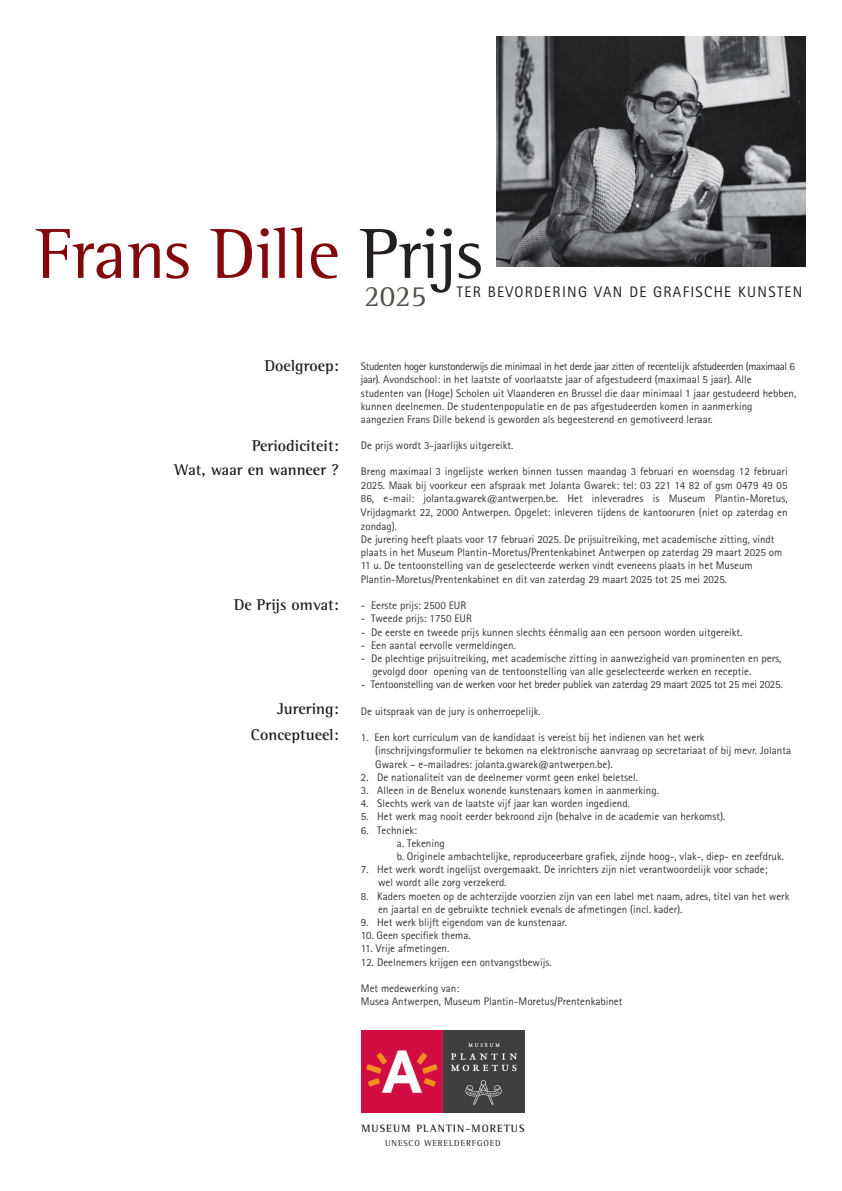
<style>
.page{position:relative;width:842px;height:1191px;background:#fff}
.page>*{position:absolute;margin:0;border:0;box-sizing:border-box;transform-origin:0 0}
.t1{font:72.5px "Rotis Semi Serif";color:#82080b}
.t2{font:30.1px "Rotis Semi Serif";color:#545049}
.t3{font:700 16px/24px "Rotis Semi Serif";color:#231f20;text-align:right}
.t4{font:15.3px "Rotis Sans Serif";letter-spacing:.085em;color:#231f20}
.t5{font:11px/13.2px "Rotis Sans Serif";color:#373535}
.t6{font:11px "Rotis Sans Serif";letter-spacing:-.02em;color:#373535}
.t7{font:700 10.9px "Rotis Semi Serif";letter-spacing:.1em;color:#231f20}
.t8{font:8.7px "Rotis Semi Serif";letter-spacing:.1em;color:#231f20}
.s1{color:#231f20}
</style>
<div class="page">
<img style="left:361px;top:1031px;width:164px;height:81px">
<img style="left:496px;top:36px;width:310px;height:230px">
<h1 class="t1" style="left:36px;top:211px;width:448px">Frans Dille <span class="s1">Prijs</span></h1>
<h3 class="t4" style="left:457px;top:283px;width:347px">TER BEVORDERING VAN DE GRAFISCHE KUNSTEN</h3>
<h2 class="t2" style="left:364px;top:278px;width:63px">2025</h2>
<h3 class="t3" style="left:265px;top:353px;width:75px">Doelgroep:</h3>
<h3 class="t3" style="left:174px;top:433px;width:166px">Periodiciteit:<br>Wat, waar en wanneer ?</h3>
<h3 class="t3" style="left:234px;top:592px;width:106px">De Prijs omvat:</h3>
<h3 class="t3" style="left:251px;top:695px;width:89px;line-height:26.4px">Jurering:<br>Conceptueel:</h3>
<p class="t5" style="left:361px;top:359px;width:437px">Studenten hoger kunstonderwijs die minimaal in het derde jaar zitten of recentelijk afstudeerden (maximaal 6 jaar). Avondschool: in het laatste of voorlaatste jaar of afgestudeerd (maximaal 5 jaar). Alle studenten van (Hoge) Scholen uit Vlaanderen en Brussel die daar minimaal 1 jaar gestudeerd hebben, kunnen deelnemen. De studentenpopulatie en de pas afgestudeerden komen in aanmerking aangezien Frans Dille bekend is geworden als begeesterend en gemotiveerd leraar.</p>
<p class="t5" style="left:361px;top:438px;width:154px">De prijs wordt 3-jaarlijks uitgereikt.</p>
<p class="t5" style="left:361px;top:465px;width:428px">Breng maximaal 3 ingelijste werken binnen tussen maandag 3 februari en woensdag 12 februari 2025. Maak bij voorkeur een afspraak met Jolanta Gwarek: tel: 03 221 14 82 of gsm 0479 49 05<br>86, e-mail: jolanta.gwarek@antwerpen.be. Het inleveradres is Museum Plantin-Moretus, Vrijdagmarkt 22, 2000 Antwerpen. Opgelet: inleveren tijdens de kantooruren (niet op zaterdag en zondag).<br>De jurering heeft plaats voor 17 februari 2025. De prijsuitreiking, met academische zitting, vindt plaats in het Museum Plantin-Moretus/Prentenkabinet Antwerpen op zaterdag 29 maart 2025 om 11 u. De tentoonstelling van de geselecteerde werken vindt eveneens plaats in het Museum Plantin-Moretus/Prentenkabinet en dit van zaterdag 29 maart 2025 tot 25 mei 2025.</p>
<p class="t5" style="left:361px;top:598px;width:107px">- Eerste prijs: 2500 EUR</p>
<p class="t5" style="left:361px;top:612px;width:112px">- Tweede prijs: 1750 EUR</p>
<p class="t5" style="left:361px;top:625px;width:383px">- De eerste en tweede prijs kunnen slechts éénmalig aan een persoon worden uitgereikt.</p>
<p class="t5" style="left:361px;top:638px;width:156px">- Een aantal eervolle vermeldingen.</p>
<p class="t5" style="left:372px;top:651px;width:411px;text-indent:-11px">- De plechtige prijsuitreiking, met academische zitting in aanwezigheid van prominenten en pers, gevolgd door opening van de tentoonstelling van alle geselecteerde werken en receptie.</p>
<p class="t6" style="left:361px;top:678px;width:423px">- Tentoonstelling van de werken voor het breder publiek van zaterdag 29 maart 2025 tot 25 mei 2025.</p>
<p class="t5" style="left:361px;top:704px;width:181px">De uitspraak van de jury is onherroepelijk.</p>
<p class="t5" style="left:375px;top:731px;width:417px;text-indent:-14px">1. Een kort curriculum van de kandidaat is vereist bij het indienen van het werk (inschrijvingsformulier te bekomen na elektronische aanvraag op secretariaat of bij mevr. Jolanta<br>Gwarek – e-mailadres: jolanta.gwarek@antwerpen.be).</p>
<p class="t5" style="left:361px;top:770px;width:278px">2. De nationaliteit van de deelnemer vormt geen enkel beletsel.</p>
<p class="t5" style="left:361px;top:783px;width:299px">3. Alleen in de Benelux wonende kunstenaars komen in aanmerking.</p>
<p class="t5" style="left:361px;top:797px;width:270px">4. Slechts werk van de laatste vijf jaar kan worden ingediend.</p>
<p class="t5" style="left:361px;top:810px;width:366px">5. Het werk mag nooit eerder bekroond zijn (behalve in de academie van herkomst).</p>
<p class="t5" style="left:397px;top:823px;width:388px;text-indent:-36px">6. Techniek:<br>a. Tekening<br>b. Originele ambachtelijke, reproduceerbare grafiek, zijnde hoog-, vlak-, diep- en zeefdruk.</p>
<p class="t5" style="left:378px;top:863px;width:391px;text-indent:-17px">7. Het werk wordt ingelijst overgemaakt. De inrichters zijn niet verantwoordelijk voor schade; wel wordt alle zorg verzekerd.</p>
<p class="t5" style="left:378px;top:889px;width:413px;text-indent:-17px">8. Kaders moeten op de achterzijde voorzien zijn van een label met naam, adres, titel van het werk en jaartal en de gebruikte techniek evenals de afmetingen (incl. kader).</p>
<p class="t5" style="left:361px;top:915px;width:208px">9. Het werk blijft eigendom van de kunstenaar.</p>
<p class="t5" style="left:361px;top:929px;width:111px">10. Geen specifiek thema.</p>
<p class="t5" style="left:361px;top:942px;width:90px">11. Vrije afmetingen.</p>
<p class="t5" style="left:361px;top:955px;width:192px">12. Deelnemers krijgen een ontvangstbewijs.</p>
<p class="t5" style="left:361px;top:981px;width:263px">Met medewerking van:<br>Musea Antwerpen, Museum Plantin-Moretus/Prentenkabinet</p>
<p class="t7" style="left:361px;top:1121px;width:165px">MUSEUM PLANTIN-MORETUS</p>
<p class="t8" style="left:385px;top:1137px;width:117px">UNESCO WERELDERFGOED</p>
</div>
